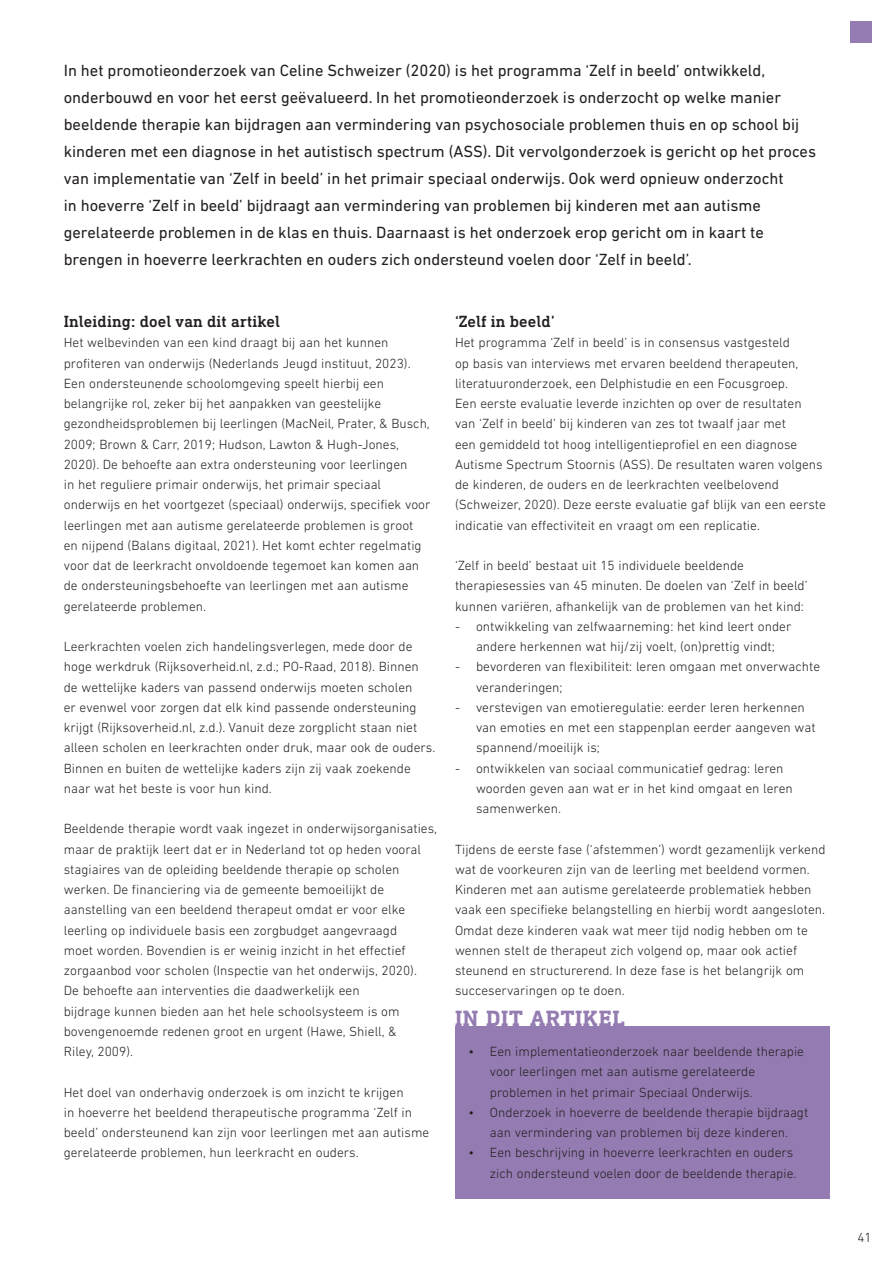
<style>
.page{position:relative;width:893px;height:1263px;background:#fff}
.page>*{position:absolute;margin:0;border:0;box-sizing:border-box;transform-origin:0 0}
.t1{font:700 22.5px "DIN Next Slab Pro";letter-spacing:.03em;color:#947cb2}
.t2{font:16.5px/27px "DIN Next LT Pro";color:#231f20}
.t3{font:500 16.5px "DIN Next Slab Pro";letter-spacing:.01em;color:#231f20}
.t4{font:300 13.5px/20.2px "DIN Next LT Pro";color:#231f20}
</style>
<div class="page">
<div style="left:850px;top:21px;width:22px;height:22px;background:#947cb2"></div>
<div style="left:455px;top:1026px;width:374px;height:172px;background:#947cb2"></div>
<p class="t2" style="left:64px;top:57px;width:754px">In het promotieonderzoek van Celine Schweizer (2020) is het programma ‘Zelf in beeld’ ontwikkeld, onderbouwd en voor het eerst geëvalueerd. In het promotieonderzoek is onderzocht op welke manier beeldende therapie kan bijdragen aan vermindering van psychosociale problemen thuis en op school bij kinderen met een diagnose in het autistisch spectrum (ASS). Dit vervolgonderzoek is gericht op het proces van implementatie van ‘Zelf in beeld’ in het primair speciaal onderwijs. Ook werd opnieuw onderzocht<br>in hoeverre ‘Zelf in beeld’ bijdraagt aan vermindering van problemen bij kinderen met aan autisme gerelateerde problemen in de klas en thuis. Daarnaast is het onderzoek erop gericht om in kaart te brengen in hoeverre leerkrachten en ouders zich ondersteund voelen door ‘Zelf in beeld’.</p>
<p class="t3" style="left:64px;top:312px;width:218px">Inleiding: doel van dit artikel</p>
<p class="t4" style="left:64px;top:332px;width:368px">Het welbevinden van een kind draagt bij aan het kunnen profiteren van onderwijs (Nederlands Jeugd instituut, 2023).<br>Een ondersteunende schoolomgeving speelt hierbij een belangrijke rol, zeker bij het aanpakken van geestelijke gezondheidsproblemen bij leerlingen (MacNeil, Prater, &amp; Busch, 2009; Brown &amp; Carr, 2019; Hudson, Lawton &amp; Hugh-Jones, 2020). De behoefte aan extra ondersteuning voor leerlingen<br>in het reguliere primair onderwijs, het primair speciaal onderwijs en het voortgezet (speciaal) onderwijs, specifiek voor leerlingen met aan autisme gerelateerde problemen is groot en nijpend (Balans digitaal, 2021). Het komt echter regelmatig voor dat de leerkracht onvoldoende tegemoet kan komen aan de ondersteuningsbehoefte van leerlingen met aan autisme gerelateerde problemen.</p>
<p class="t4" style="left:64px;top:636px;width:373px">Leerkrachten voelen zich handelingsverlegen, mede door de hoge werkdruk (Rijksoverheid.nl, z.d.; PO-Raad, 2018). Binnen de wettelijke kaders van passend onderwijs moeten scholen<br>er evenwel voor zorgen dat elk kind passende ondersteuning krijgt (Rijksoverheid.nl, z.d.). Vanuit deze zorgplicht staan niet alleen scholen en leerkrachten onder druk, maar ook de ouders.<br>Binnen en buiten de wettelijke kaders zijn zij vaak zoekende naar wat het beste is voor hun kind.</p>
<p class="t4" style="left:64px;top:818px;width:375px">Beeldende therapie wordt vaak ingezet in onderwijsorganisaties, maar de praktijk leert dat er in Nederland tot op heden vooral stagiaires van de opleiding beeldende therapie op scholen werken. De financiering via de gemeente bemoeilijkt de aanstelling van een beeldend therapeut omdat er voor elke leerling op individuele basis een zorgbudget aangevraagd<br>moet worden. Bovendien is er weinig inzicht in het effectief zorgaanbod voor scholen (Inspectie van het onderwijs, 2020).<br>De behoefte aan interventies die daadwerkelijk een<br>bijdrage kunnen bieden aan het hele schoolsysteem is om bovengenoemde redenen groot en urgent (Hawe, Shiell, &amp;<br>Riley, 2009).</p>
<p class="t4" style="left:64px;top:1082px;width:367px">Het doel van onderhavig onderzoek is om inzicht te krijgen<br>in hoeverre het beeldend therapeutische programma ‘Zelf in beeld’ ondersteunend kan zijn voor leerlingen met aan autisme gerelateerde problemen, hun leerkracht en ouders.</p>
<p class="t3" style="left:455px;top:312px;width:101px">‘Zelf in beeld’</p>
<p class="t4" style="left:455px;top:332px;width:372px">Het programma ‘Zelf in beeld’ is in consensus vastgesteld<br>op basis van interviews met ervaren beeldend therapeuten, literatuuronderzoek, een Delphistudie en een Focusgroep.<br>Een eerste evaluatie leverde inzichten op over de resultaten<br>van ‘Zelf in beeld’ bij kinderen van zes tot twaalf jaar met<br>een gemiddeld tot hoog intelligentieprofiel en een diagnose Autisme Spectrum Stoornis (ASS). De resultaten waren volgens de kinderen, de ouders en de leerkrachten veelbelovend (Schweizer, 2020). Deze eerste evaluatie gaf blijk van een eerste indicatie van effectiviteit en vraagt om een replicatie.</p>
<p class="t4" style="left:455px;top:555px;width:354px">‘Zelf in beeld’ bestaat uit 15 individuele beeldende therapiesessies van 45 minuten. De doelen van ‘Zelf in beeld’ kunnen variëren, afhankelijk van de problemen van het kind:</p>
<p class="t4" style="left:455px;top:616px;width:338px;text-align:center">- ontwikkeling van zelfwaarneming: het kind leert onder andere herkennen wat hij/zij voelt, (on)prettig vindt;</p>
<p class="t4" style="left:476px;top:656px;width:346px;text-indent:-21px">- bevorderen van flexibiliteit: leren omgaan met onverwachte veranderingen;</p>
<p class="t4" style="left:476px;top:697px;width:341px;text-indent:-21px">- verstevigen van emotieregulatie: eerder leren herkennen van emoties en met een stappenplan eerder aangeven wat spannend/moeilijk is;</p>
<p class="t4" style="left:476px;top:758px;width:318px;text-indent:-21px">- ontwikkelen van sociaal communicatief gedrag: leren woorden geven aan wat er in het kind omgaat en leren samenwerken.</p>
<p class="t4" style="left:455px;top:839px;width:372px">Tijdens de eerste fase (‘afstemmen’) wordt gezamenlijk verkend wat de voorkeuren zijn van de leerling met beeldend vormen.<br>Kinderen met aan autisme gerelateerde problematiek hebben vaak een specifieke belangstelling en hierbij wordt aangesloten.<br>Omdat deze kinderen vaak wat meer tijd nodig hebben om te wennen stelt de therapeut zich volgend op, maar ook actief steunend en structurerend. In deze fase is het belangrijk om succeservaringen op te doen.</p>
<h1 class="t1" style="left:455px;top:1005px;width:171px">IN DIT ARTIKEL</h1>
<p class="t4" style="left:490px;top:1041px;width:316px;text-indent:-21px">• Een implementatieonderzoek naar beeldende therapie voor leerlingen met aan autisme gerelateerde problemen in het primair Speciaal Onderwijs.</p>
<p class="t4" style="left:469px;top:1102px;width:341px;text-align:center">• Onderzoek in hoeverre de beeldende therapie bijdraagt aan vermindering van problemen bij deze kinderen.</p>
<p class="t4" style="left:469px;top:1142px;width:329px;text-align:right">• Een beschrijving in hoeverre leerkrachten en ouders zich ondersteund voelen door de beeldende therapie.</p>
<p class="t4" style="left:857px;top:1227px;width:16px">41</p>
</div>
